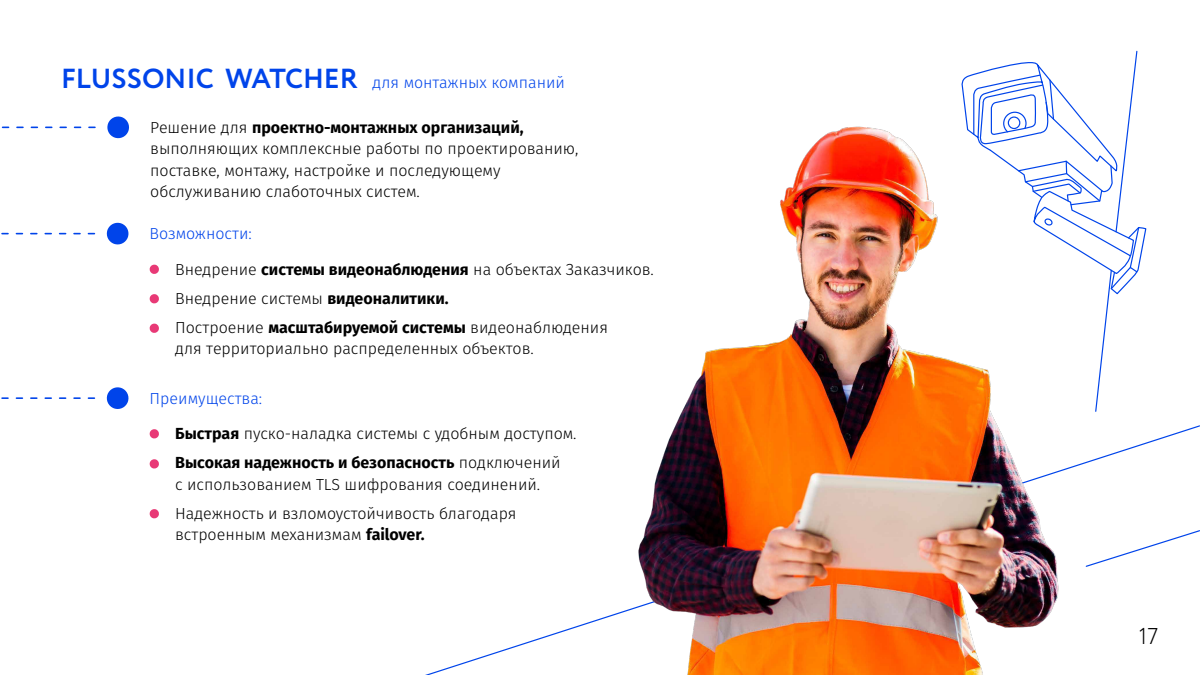
<style>
.page{position:relative;width:1200px;height:675px;background:#fff}
.page>*{position:absolute;margin:0;border:0;box-sizing:border-box;transform-origin:0 0}
.t1{font:300 22.8px "Circe";color:#000}
.t2{font:300 16px/29.2px "Fira Sans";color:#000}
.t3{font:300 16px "Fira Sans";color:#0044ea}
.s1{font-family:"Circe";font-weight:700;font-size:27.52px}
.s2{font-weight:700}
</style>
<div class="page">
<svg style="left:1085px;top:530px;width:115px;height:37px"></svg>
<svg style="left:107px;top:116px;width:22px;height:23px"></svg>
<svg style="left:1px;top:126px;width:94px;height:2px"></svg>
<svg style="left:106px;top:222px;width:23px;height:23px"></svg>
<svg style="left:1px;top:233px;width:93px;height:1px"></svg>
<svg style="left:149px;top:264px;width:10px;height:10px"></svg>
<svg style="left:149px;top:294px;width:10px;height:10px"></svg>
<svg style="left:149px;top:323px;width:10px;height:10px"></svg>
<svg style="left:106px;top:387px;width:23px;height:22px"></svg>
<svg style="left:1px;top:397px;width:93px;height:2px"></svg>
<svg style="left:149px;top:429px;width:10px;height:10px"></svg>
<svg style="left:149px;top:459px;width:10px;height:10px"></svg>
<svg style="left:149px;top:509px;width:10px;height:10px"></svg>
<svg style="left:961px;top:50px;width:186px;height:362px"></svg>
<img style="left:622px;top:86px;width:455px;height:588px">
<p class="t3" style="left:61px;top:71px;width:505px"><span class="s1">FLUSSONIC WATCHER</span> для монтажных компаний</p>
<p class="t2" style="left:150px;top:117px;width:430px;line-height:21.2px">Решение для <span class="s2">проектно-монтажных организаций, </span>выполняющих комплексные работы по проектированию, поставке, монтажу, настройке и последующему обслуживанию слаботочных систем.</p>
<p class="t3" style="left:150px;top:222px;width:104px">Возможности:</p>
<p class="t2" style="left:175px;top:254px;width:480px">Внедрение <span class="s2">системы видеонаблюдения</span> на объектах Заказчиков.<br>Внедрение системы <span class="s2">видеоналитики.<br></span>Построение <span class="s2">масштабируемой системы</span> видеонаблюдения</p>
<p class="t2" style="left:175px;top:334px;width:360px">для территориально распределенных объектов.</p>
<p class="t3" style="left:150px;top:386px;width:114px">Преимущества:</p>
<p class="t2" style="left:175px;top:419px;width:403px"><span class="s2">Быстрая</span> пуско-наладка системы с удобным доступом.<br><span class="s2">Высокая надежность и безопасность</span> подключений</p>
<p class="t2" style="left:175px;top:469px;width:367px">с использованием TLS шифрования соединений.<br>Надежность и взломоустойчивость благодаря</p>
<p class="t2" style="left:175px;top:519px;width:251px">встроенным механизмам <span class="s2">failover.</span></p>
<h1 class="t1" style="left:1139px;top:620px;width:21px">17</h1>
</div>
